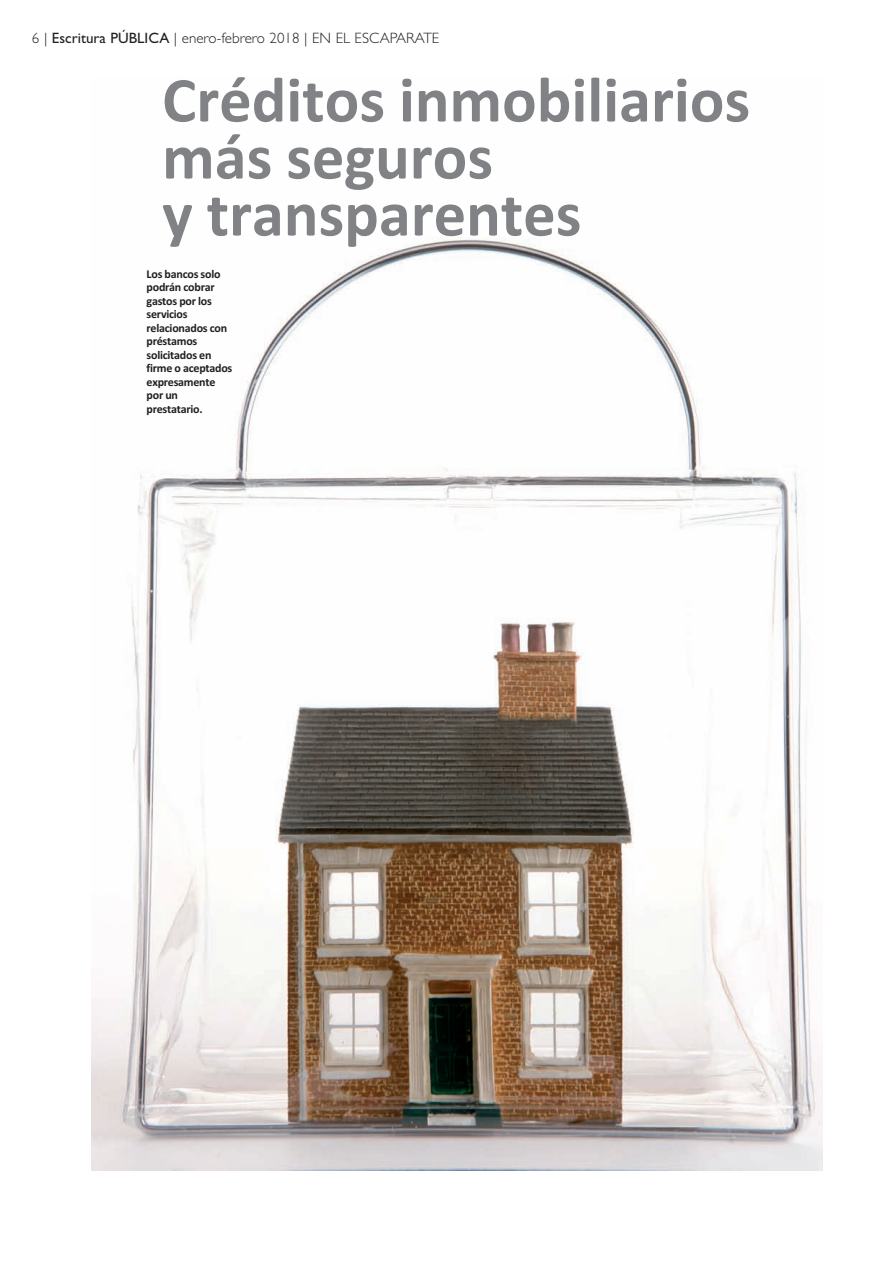
<style>
.page{position:relative;width:893px;height:1262px;background:#fff}
.page>*{position:absolute;margin:0;border:0;box-sizing:border-box;transform-origin:0 0}
.t1{font:700 64.5px/57px "Calibri";color:#808285}
.t2{font:300 15px "Gill Sans";color:#231f20}
.t3{font:700 12px/13.5px "Calibri";letter-spacing:-.02em;color:#231f20}
.s1{font-weight:400}
</style>
<div class="page">
<img style="left:91px;top:237px;width:731px;height:933px">
<p class="t2" style="left:32px;top:33px;width:409px">6 | <span class="s1">Escritura PÚBLICA</span> | enero-febrero 2018 | EN EL ESCAPARATE</p>
<h1 class="t1" style="left:162px;top:77px;width:589px">Créditos inmobiliarios más seguros<br>y transparentes</h1>
<p class="t3" style="left:147px;top:268px;width:87px">Los bancos solo podrán cobrar gastos por los servicios relacionados con préstamos solicitados en firme o aceptados expresamente por un prestatario.</p>
</div>
